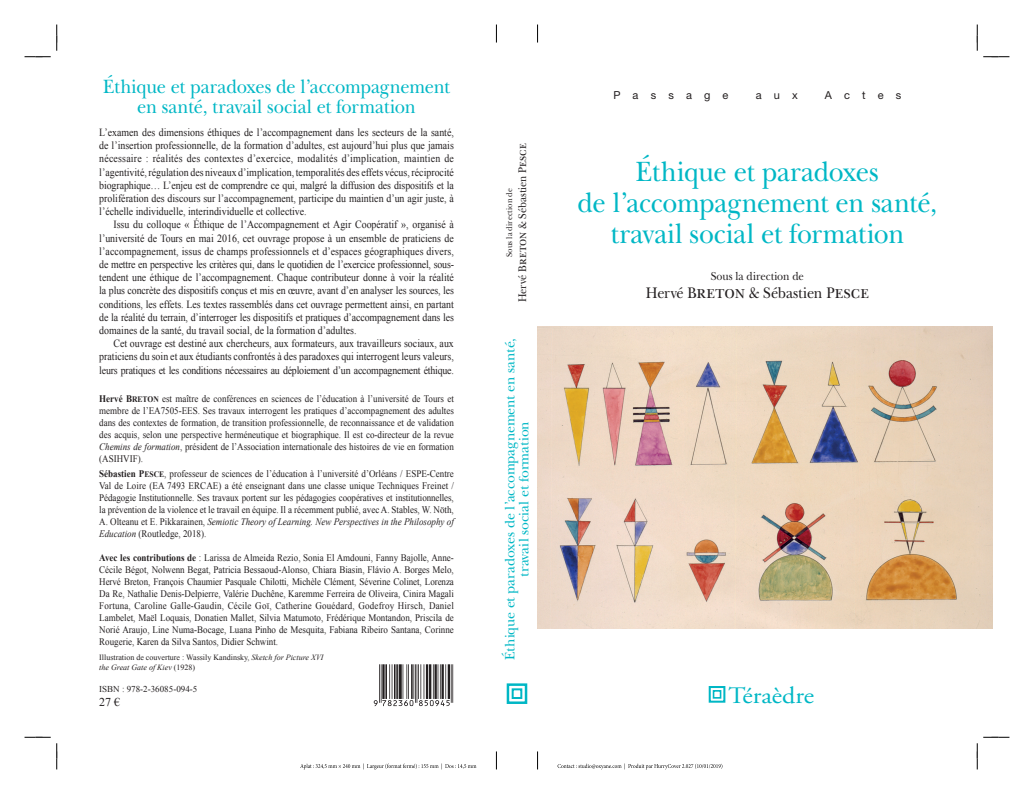
<style>
.page{position:relative;width:1034px;height:794px;background:#fff}
.page>*{position:absolute;margin:0;border:0;box-sizing:border-box;transform-origin:0 0}
.t1{font:29px/31px "New Baskerville Std";letter-spacing:-.02em;color:#00b7c5;text-align:center;scale:.92 1}
.t2{font:23.6px "Adobe Garamond Pro";color:#00b7c5;scale:1.1 1}
.t3{font:20px/20.3px "New Baskerville Std";letter-spacing:-.015em;color:#00b7c5;text-align:center;scale:.92 1}
.t4{font:16px "New Baskerville Std";letter-spacing:-.015em;color:#231f20;scale:.9 1}
.t5{font:14px/14px "New Baskerville Std";letter-spacing:-.015em;color:#00b7c5;text-align:center}
.t6{font:12px "New Baskerville Std";letter-spacing:.005em;color:#231f20;scale:.9 1}
.t7{font:12px "Times New Roman";color:#231f20}
.t8{font:11.6px "New Baskerville Std";letter-spacing:-.015em;color:#231f20;scale:.9 1}
.t9{font:11px/13.2px "Times New Roman";color:#231f20;text-align:justify;scale:.9 1}
.t10{font:11px "Helvetica Neue LT Std";letter-spacing:1.1em;color:#231f20}
.t11{font:10px/12px "Times New Roman";color:#231f20;text-align:justify;scale:.9 1}
.t12{font:9px "Times New Roman";color:#231f20}
.t13{font:8.7px "New Baskerville Std";letter-spacing:.02em;color:#231f20;scale:.9 1}
.t14{font:8px/9.6px "Times New Roman";color:#231f20}
.s1{font-weight:700}
.s2{font-weight:700;font-size:8.4px}
.s3{font-style:italic}
.s4{font-size:13px}
.s5{font-size:19px}
</style>
<div class="page">
<svg style="left:537px;top:25px;width:1px;height:18px"></svg>
<svg style="left:537px;top:751px;width:1px;height:18px"></svg>
<svg style="left:496px;top:25px;width:1px;height:18px"></svg>
<svg style="left:496px;top:751px;width:1px;height:18px"></svg>
<svg style="left:557px;top:763px;width:165px;height:6px"></svg>
<svg style="left:300px;top:763px;width:176px;height:6px"></svg>
<img style="left:537px;top:326px;width:455px;height:302px">
<div style="left:506px;top:683px;width:21px;height:21px;border:2px solid #00b7c5"></div>
<div style="left:511px;top:688px;width:11px;height:11px;border:2px solid #00b7c5"></div>
<div style="left:708px;top:686px;width:17px;height:16px;border:2px solid #00b7c5"></div>
<div style="left:712px;top:690px;width:9px;height:8px;border:2px solid #00b7c5"></div>
<svg style="left:373px;top:664px;width:80px;height:42px"></svg>
<svg style="left:983px;top:56px;width:26px;height:2px"></svg>
<svg style="left:983px;top:736px;width:26px;height:2px"></svg>
<svg style="left:25px;top:25px;width:33px;height:33px"></svg>
<svg style="left:25px;top:736px;width:33px;height:33px"></svg>
<svg style="left:976px;top:25px;width:1px;height:26px"></svg>
<svg style="left:976px;top:743px;width:1px;height:26px"></svg>
<p class="t3" style="left:103px;top:76px;width:379px">Éthique et paradoxes de l’accompagnement en santé, travail social et formation</p>
<p class="t9" style="left:99px;top:125px;width:395px">L’examen des dimensions éthiques de l’accompagnement dans les secteurs de la santé, de l’insertion professionnelle, de la formation d’adultes, est aujourd’hui plus que jamais nécessaire : réalités des contextes d’exercice, modalités d’implication, maintien de l’agentivité, régulation des niveaux d’implication, temporalités des effets vécus, réciprocité biographique… L’enjeu est de comprendre ce qui, malgré la diffusion des dispositifs et la prolifération des discours sur l’accompagnement, participe du maintien d’un agir juste, à l’échelle individuelle, interindividuelle et collective.</p>
<p class="t9" style="left:99px;top:218px;width:395px;text-indent:14px">Issu du colloque « Éthique de l’Accompagnement et Agir Coopératif », organisé à l’université de Tours en mai 2016, cet ouvrage propose à un ensemble de praticiens de l’accompagnement, issus de champs professionnels et d’espaces géographiques divers, de mettre en perspective les critères qui, dans le quotidien de l’exercice professionnel, sous&shy;tendent une éthique de l’accompagnement. Chaque contributeur donne à voir la réalité la plus concrète des dispositifs conçus et mis en œuvre, avant d’en analyser les sources, les conditions, les effets. Les textes rassemblés dans cet ouvrage permettent ainsi, en partant de la réalité du terrain, d’interroger les dispositifs et pratiques d’accompagnement dans les domaines de la santé, du travail social, de la formation d’adultes.</p>
<p class="t9" style="left:99px;top:337px;width:395px;text-indent:14px">Cet ouvrage est destiné aux chercheurs, aux formateurs, aux travailleurs sociaux, aux praticiens du soin et aux étudiants confrontés à des paradoxes qui interrogent leurs valeurs, leurs pratiques et les conditions nécessaires au déploiement d’un accompagnement éthique.</p>
<p class="t11" style="left:99px;top:393px;width:395px"><span class="s1">Hervé B</span><span class="s2">RETON</span> est maître de conférences en sciences de l’éducation à l’université de Tours et membre de l’EA7505-EES. Ses travaux interrogent les pratiques d’accompagnement des adultes dans des contextes de formation, de transition professionnelle, de reconnaissance et de validation des acquis, selon une perspective herméneutique et biographique. Il est co-directeur de la revue <span class="s3">Chemins de formation</span>, président de l’Association internationale des histoires de vie en formation (ASIHVIF).</p>
<p class="t11" style="left:99px;top:467px;width:395px"><span class="s1">Sébastien P</span><span class="s2">ESCE</span>, professeur de sciences de l’éducation à l’université d’Orléans / ESPE-Centre Val de Loire (EA 7493 ERCAE) a été enseignant dans une classe unique Techniques Freinet / Pédagogie Institutionnelle. Ses travaux portent sur les pédagogies coopératives et institutionnelles, la prévention de la violence et le travail en équipe. Il a récemment publié, avec A. Stables, W. Nöth, A. Olteanu et E. Pikkarainen, <span class="s3">Semiotic Theory of Learning. New Perspectives in the Philosophy of Education</span> (Routledge, 2018).</p>
<p class="t11" style="left:99px;top:551px;width:395px"><span class="s1">Avec les contributions de</span> : Larissa de Almeida Rezio, Sonia El Amdouni, Fanny Bajolle, Anne-Cécile Bégot, Nolwenn Begat, Patricia Bessaoud-Alonso, Chiara Biasin, Flávio A. Borges Melo, Hervé Breton, François Chaumier Pasquale Chilotti, Michèle Clément, Séverine Colinet, Lorenza Da Re, Nathalie Denis-Delpierre, Valérie Duchêne, Karemme Ferreira de Oliveira, Cinira Magali Fortuna, Caroline Galle-Gaudin, Cécile Goï, Catherine Gouédard, Godefroy Hirsch, Daniel Lambelet, Maël Loquais, Donatien Mallet, Silvia Matumoto, Frédérique Montandon, Priscila de Norié Araujo, Line Numa-Bocage, Luana Pinho de Mesquita, Fabiana Ribeiro Santana, Corinne Rougerie, Karen da Silva Santos, Didier Schwint.</p>
<p class="t14" style="left:99px;top:652px;width:226px">Illustration de couverture : Wassily Kandinsky, <span class="s3">Sketch for Picture XVI the Great Gate of Kiev</span> (1928)</p>
<p class="t12" style="left:99px;top:682px;width:99px">ISBN : 978-2-36085-094-5</p>
<p class="t7" style="left:99px;top:694px;width:22px">27 €</p>
<p class="t8" style="left:515px;top:302px;width:178px;rotate:-90deg">Hervé B<span class="s4">reton</span> &amp; Sébastien P<span class="s4">esce</span></p>
<p class="t5" style="left:503px;top:660px;width:323px;rotate:-90deg">Éthique et paradoxes de l’accompagnement en santé, travail social et formation</p>
<p class="t13" style="left:504px;top:257px;width:78px;rotate:-90deg">Sous la direction de</p>
<p class="t10" style="left:613px;top:89px;width:116px">Passage</p>
<p class="t10" style="left:755px;top:89px;width:43px">aux</p>
<p class="t10" style="left:824px;top:89px;width:78px">Actes</p>
<p class="t1" style="left:577px;top:157px;width:392px">Éthique et paradoxes<br>de l’accompagnement en santé, travail social et formation</p>
<p class="t6" style="left:710px;top:269px;width:105px">Sous la direction de</p>
<p class="t4" style="left:645px;top:283px;width:249px">Hervé B<span class="s5">reton</span> &amp; Sébastien P<span class="s5">esce</span></p>
<p class="t2" style="left:728px;top:681px;width:79px">Téraèdre</p>
</div>
